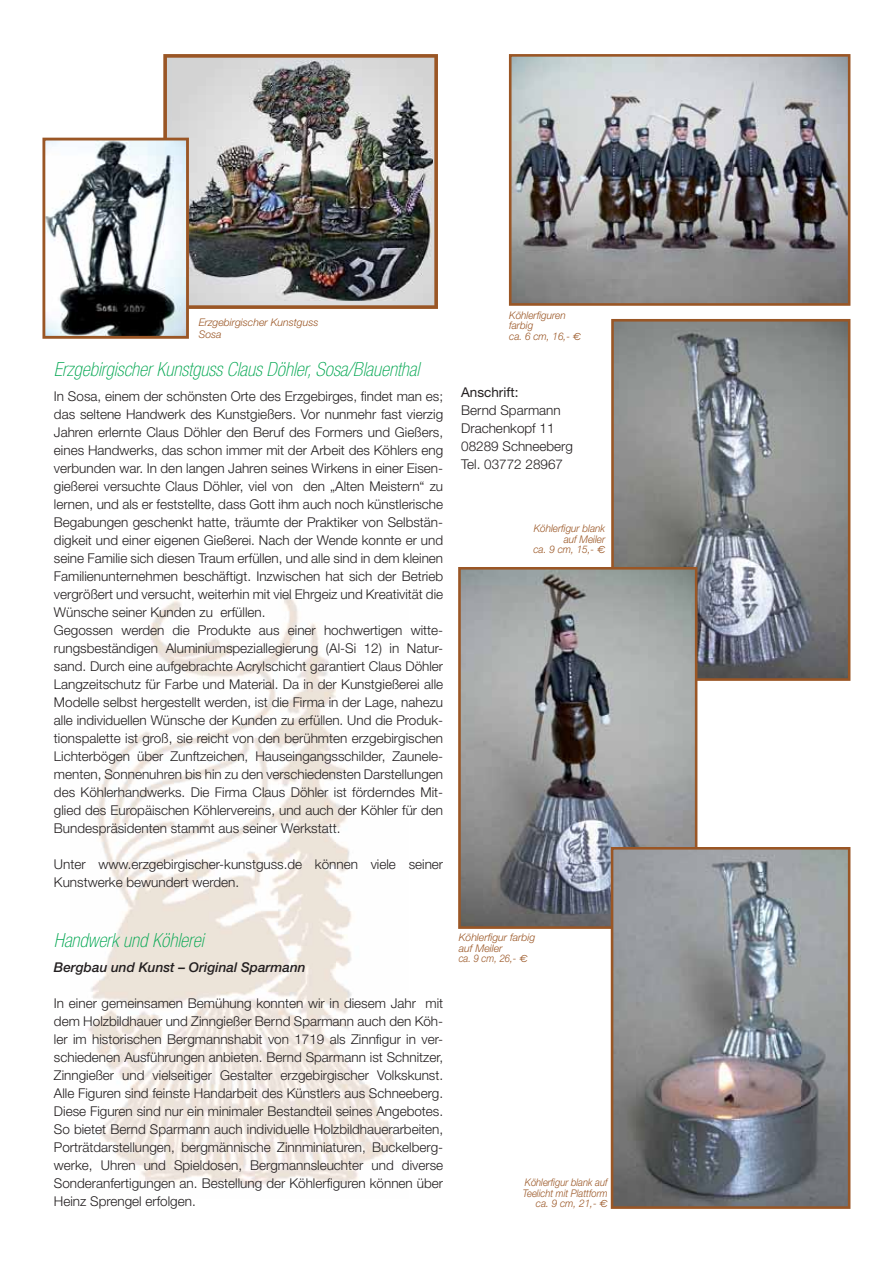
<style>
.page{position:relative;width:893px;height:1263px;background:#fff}
.page>*{position:absolute;margin:0;border:0;box-sizing:border-box;transform-origin:0 0}
.t1{font:italic 100 condensed 19.5px "Helvetica Neue";color:#00a650}
.t2{font:300 13.5px/18px "Helvetica Neue";color:#231f20}
.t3{font:italic 500 13.5px "Helvetica Neue";color:#231f20}
.t4{font:13.5px "Helvetica Neue";color:#231f20}
.t5{font:italic 300 10.5px/10.5px "Helvetica Neue";color:#9a5625;text-align:right;scale:.95 1}
.t6{font:italic 300 10.5px/10.5px "Helvetica Neue";color:#9a5625}
.t7{font:italic 300 10.5px/10.5px "Helvetica Neue";color:#9a5625;text-align:right;scale:.9 1}
.s1{font-family:"Euro A Logo";font-weight:400;font-style:normal}
</style>
<div class="page">
<img style="left:88px;top:596px;width:307px;height:591px">
<img style="left:163px;top:54px;width:275px;height:255px">
<svg style="left:42px;top:138px;width:147px;height:201px"></svg>
<svg style="left:611px;top:319px;width:239px;height:362px;background:#87888a"></svg>
<svg style="left:458px;top:567px;width:239px;height:362px;background:#8f8f90"></svg>
<svg style="left:611px;top:847px;width:239px;height:362px;background:#88888b"></svg>
<img style="left:509px;top:54px;width:341px;height:252px">
<p class="t6" style="left:199px;top:317px;width:121px;line-height:12.6px">Erzgebirgischer Kunstguss<br>Sosa</p>
<h1 class="t1" style="left:54px;top:362px;width:367px">Erzgebirgischer Kunstguss Claus Döhler, Sosa/Blauenthal</h1>
<p class="t2" style="left:54px;top:389px;width:391px">In Sosa, einem der schönsten Orte des Erzgebirges, findet man es; das seltene Handwerk des Kunstgießers. Vor nunmehr fast vierzig Jahren erlernte Claus Döhler den Beruf des Formers und Gießers, eines Handwerks, das schon immer mit der Arbeit des Köhlers eng verbunden war. In den langen Jahren seines Wirkens in einer Eisen&shy;gießerei versuchte Claus Döhler, viel von den „Alten Meistern“ zu lernen, und als er feststellte, dass Gott ihm auch noch künstlerische Begabungen geschenkt hatte, träumte der Praktiker von Selbstän&shy;digkeit und einer eigenen Gießerei. Nach der Wende konnte er und seine Familie sich diesen Traum erfüllen, und alle sind in dem kleinen Familienunternehmen beschäftigt. Inzwischen hat sich der Betrieb vergrößert und versucht, weiterhin mit viel Ehrgeiz und Kreativität die Wünsche seiner Kunden zu erfüllen.<br>Gegossen werden die Produkte aus einer hochwertigen witte&shy;rungsbeständigen Aluminiumspeziallegierung (Al-Si 12) in Natur&shy;sand. Durch eine aufgebrachte Acrylschicht garantiert Claus Döhler Langzeitschutz für Farbe und Material. Da in der Kunstgießerei alle Modelle selbst hergestellt werden, ist die Firma in der Lage, nahezu alle individuellen Wünsche der Kunden zu erfüllen. Und die Produk&shy;tionspalette ist groß, sie reicht von den berühmten erzgebirgischen Lichterbögen über Zunftzeichen, Hauseingangsschilder, Zaunele&shy;menten, Sonnenuhren bis hin zu den verschiedensten Darstellungen des Köhlerhandwerks. Die Firma Claus Döhler ist förderndes Mit&shy;glied des Europäischen Köhlervereins, und auch der Köhler für den Bundespräsidenten stammt aus seiner Werkstatt.</p>
<p class="t2" style="left:54px;top:857px;width:391px">Unter www.erzgebirgischer-kunstguss.de können viele seiner<br>Kunstwerke bewundert werden.</p>
<p class="t5" style="left:509px;top:311px;width:77px;text-align:left">Köhlerfiguren farbig<br>ca. 6 cm, 16,- <span class="s1">6</span></p>
<p class="t4" style="left:461px;top:388px;width:59px">Anschrift:</p>
<p class="t2" style="left:461px;top:403px;width:113px">Bernd Sparmann<br>Drachenkopf 11<br>08289 Schneeberg<br>Tel. 03772 28967</p>
<p class="t5" style="left:533px;top:524px;width:77px">Köhlerfigur blank auf Meiler<br>ca. 9 cm, 15,- <span class="s1">6</span></p>
<h1 class="t1" style="left:54px;top:933px;width:151px">Handwerk und Köhlerei</h1>
<p class="t3" style="left:54px;top:963px;width:253px">Bergbau und Kunst – Original Sparmann</p>
<p class="t2" style="left:54px;top:996px;width:391px;text-align:justify">In einer gemeinsamen Bemühung konnten wir in diesem Jahr mit dem Holzbildhauer und Zinngießer Bernd Sparmann auch den Köh&shy;ler im historischen Bergmannshabit von 1719 als Zinnfigur in ver&shy;schiedenen Ausführungen anbieten. Bernd Sparmann ist Schnitzer, Zinngießer und vielseitiger Gestalter erzgebirgischer Volkskunst.<br>Alle Figuren sind feinste Handarbeit des Künstlers aus Schneeberg.<br>Diese Figuren sind nur ein minimaler Bestandteil seines Angebotes.<br>So bietet Bernd Sparmann auch individuelle Holzbildhauerarbeiten, Porträtdarstellungen, bergmännische Zinnminiaturen, Buckelberg&shy;werke, Uhren und Spieldosen, Bergmannsleuchter und diverse Sonderanfertigungen an. Bestellung der Köhlerfiguren können über Heinz Sprengel erfolgen.</p>
<p class="t6" style="left:459px;top:933px;width:78px">Köhlerfigur farbig auf Meiler<br>ca. 9 cm, 26,- <span class="s1">6</span></p>
<p class="t7" style="left:523px;top:1178px;width:96px">Köhlerfigur blank auf<br>Teelicht mit Plattform ca. 9 cm, 21,- <span class="s1">6</span></p>
</div>
